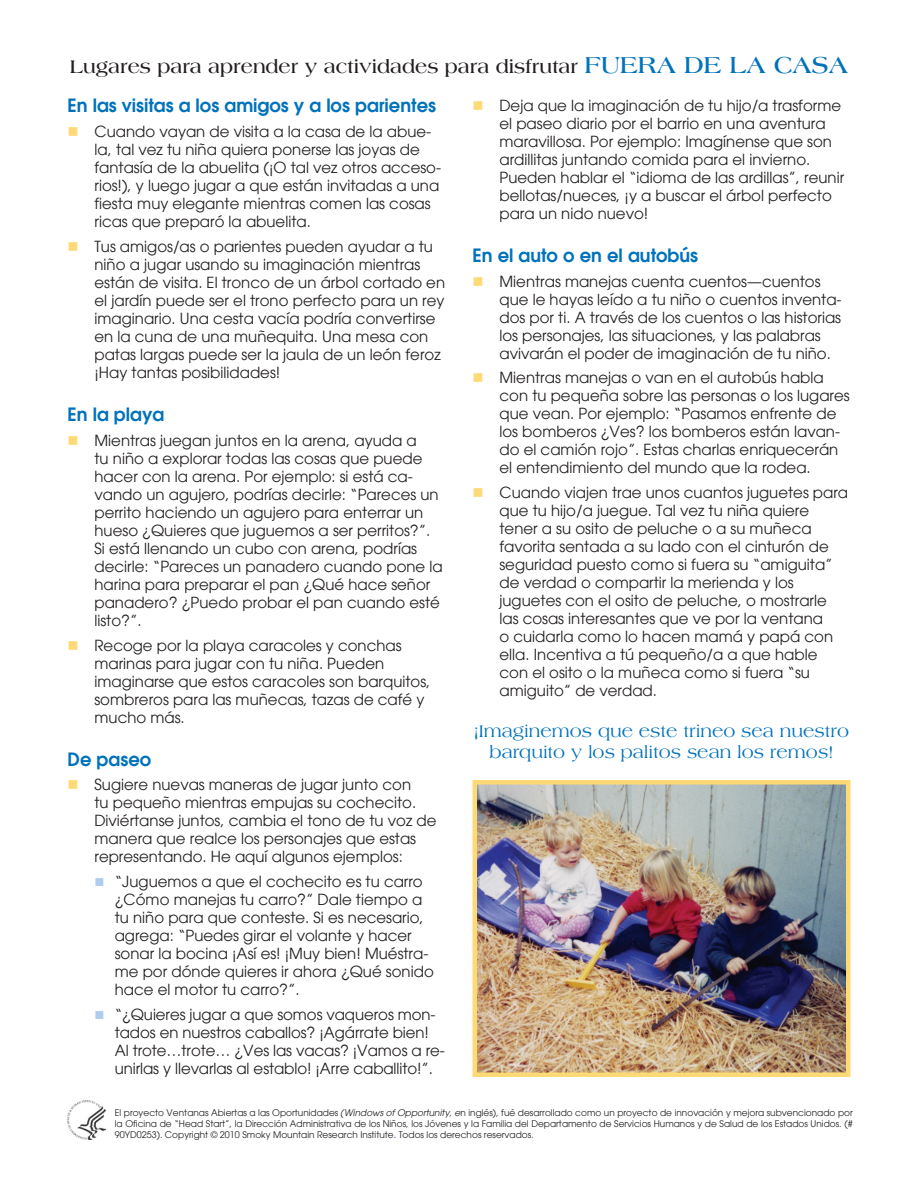
<style>
.page{position:relative;width:918px;height:1188px;background:#fff}
.page>*{position:absolute;margin:0;border:0;box-sizing:border-box;transform-origin:0 0}
.t1{font:700 19.5px "Americana";color:#231f20}
.t2{font:600 18px "Avant Garde";color:#0072bc}
.t3{font:18px/21px "Americana";color:#0072bc;text-align:center}
.t4{font:15px/18px "Avant Garde";color:#231f20}
.t5{font:9px/10.8px "Avant Garde";color:#231f20;text-align:justify}
.s1{font-size:24.75px;color:#0072bc}
.s2{color:#feda77}
.s3{color:#accdeb}
.s4{font-style:italic}
.s5{color:#00f}
</style>
<div class="page">
<img style="left:68px;top:1101px;width:37px;height:38px">
<img style="left:477px;top:785px;width:368px;height:287px">
<div style="left:472px;top:780px;width:378px;height:297px;border:4px solid #feda77"></div>
<p class="t1" style="left:70px;top:55px;width:780px">Lugares para aprender y actividades para disfrutar <span class="s1">FUERA DE LA CASA</span></p>
<p class="t2" style="left:68px;top:94px;width:370px">En las visitas a los amigos y a los parientes</p>
<p class="t4" style="left:94px;top:123px;width:348px;text-indent:-27px"><span class="s2">■</span> Cuando vayan de visita a la casa de la abue&shy;la, tal vez tu niña quiera ponerse las joyas de fantasía de la abuelita (¡O tal vez otros acceso&shy;rios!), y luego jugar a que están invitadas a una fiesta muy elegante mientras comen las cosas ricas que preparó la abuelita.</p>
<p class="t4" style="left:94px;top:237px;width:352px;text-indent:-27px"><span class="s2">■</span> Tus amigos/as o parientes pueden ayudar a tu niño a jugar usando su imaginación mientras están de visita. El tronco de un árbol cortado en el jardín puede ser el trono perfecto para un rey imaginario. Una cesta vacía podría convertirse en la cuna de una muñequita. Una mesa con patas largas puede ser la jaula de un león feroz ¡Hay tantas posibilidades!</p>
<p class="t2" style="left:68px;top:403px;width:98px">En la playa</p>
<p class="t4" style="left:94px;top:431px;width:350px;text-indent:-27px"><span class="s2">■</span> Mientras juegan juntos en la arena, ayuda a<br>tu niño a explorar todas las cosas que puede hacer con la arena. Por ejemplo: si está ca&shy;vando un agujero, podrías decirle: “Pareces un perrito haciendo un agujero para enterrar un hueso ¿Quieres que juguemos a ser perritos?”.<br>Si está llenando un cubo con arena, podrías decirle: “Pareces un panadero cuando pone la harina para preparar el pan ¿Qué hace señor panadero? ¿Puedo probar el pan cuando esté listo?”.</p>
<p class="t4" style="left:94px;top:636px;width:337px;text-indent:-27px"><span class="s2">■</span> Recoge por la playa caracoles y conchas marinas para jugar con tu niña. Pueden imaginarse que estos caracoles son barquitos, sombreros para las muñecas, tazas de café y mucho más.</p>
<p class="t2" style="left:68px;top:747px;width:85px">De paseo</p>
<p class="t4" style="left:94px;top:776px;width:344px;text-indent:-27px"><span class="s2">■</span> Sugiere nuevas maneras de jugar junto con<br>tu pequeño mientras empujas su cochecito.<br>Diviértanse juntos, cambia el tono de tu voz de manera que realce los personajes que estas representando. He aquí algunos ejemplos:</p>
<p class="t4" style="left:115px;top:873px;width:321px;text-indent:-20px"><span class="s3">■</span> “Juguemos a que el cochecito es tu carro ¿Cómo manejas tu carro?” Dale tiempo a tu niño para que conteste. Si es necesario, agrega: “Puedes girar el volante y hacer sonar la bocina ¡Así es! ¡Muy bien! Muéstra&shy;me por dónde quieres ir ahora ¿Qué sonido hace el motor tu carro?”.</p>
<p class="t4" style="left:115px;top:1006px;width:332px;text-indent:-20px"><span class="s3">■</span> “¿Quieres jugar a que somos vaqueros mon&shy;tados en nuestros caballos? ¡Agárrate bien!<br>Al trote…trote… ¿Ves las vacas? ¡Vamos a re&shy;unirlas y llevarlas al establo! ¡Arre caballito!”.</p>
<p class="t4" style="left:500px;top:96px;width:346px;text-indent:-27px"><span class="s2">■</span> Deja que la imaginación de tu hijo/a trasforme el paseo diario por el barrio en una aventura maravillosa. Por ejemplo: Imagínense que son ardillitas juntando comida para el invierno.<br>Pueden hablar el “idioma de las ardillas”, reunir bellotas/nueces, ¡y a buscar el árbol perfecto para un nido nuevo!</p>
<p class="t2" style="left:472px;top:243px;width:227px">En el auto o en el autobús</p>
<p class="t4" style="left:500px;top:272px;width:344px;text-indent:-27px"><span class="s2">■</span> Mientras manejas cuenta cuentos—cuentos que le hayas leído a tu niño o cuentos inventa&shy;dos por ti. A través de los cuentos o las historias los personajes, las situaciones, y las palabras avivarán el poder de imaginación de tu niño.</p>
<p class="t4" style="left:500px;top:369px;width:352px;text-indent:-27px"><span class="s2">■</span> Mientras manejas o van en el autobús habla con tu pequeña sobre las personas o los lugares que vean. Por ejemplo: “Pasamos enfrente de los bomberos ¿Ves? los bomberos están lavan&shy;do el camión rojo”. Estas charlas enriquecerán el entendimiento del mundo que la rodea.</p>
<p class="t4" style="left:500px;top:484px;width:350px;text-indent:-27px"><span class="s2">■</span> Cuando viajen trae unos cuantos juguetes para que tu hijo/a juegue. Tal vez tu niña quiere tener a su osito de peluche o a su muñeca favorita sentada a su lado con el cinturón de seguridad puesto como si fuera su “amiguita” de verdad o compartir la merienda y los juguetes con el osito de peluche, o mostrarle las cosas interesantes que ve por la ventana<br>o cuidarla como lo hacen mamá y papá con ella. Incentiva a tú pequeño/a a que hable con el osito o la muñeca como si fuera “su amiguito” de verdad.</p>
<p class="t3" style="left:474px;top:721px;width:377px">¡Imaginemos que este trineo sea nuestro barquito y los palitos sean los remos!</p>
<p class="t5" style="left:115px;top:1107px;width:740px">El proyecto Ventanas Abiertas a las Oportunidades <span class="s4">(Windows of Opportunity, e</span>n inglés), fué desarrollado como un proyecto de innovación y mejora subvencionado por la Oficina de “Head Start”, la Dirección Administrativa de los Niños, los Jóvenes y la Familia del Departamento de Servicios Humanos y de Salud de los Estados Unidos. (# 90YD0253). Copyright © 2010 Smoky Mountain Research Institute<span class="s5">.</span> Todos los derechos reservados.</p>
</div>
